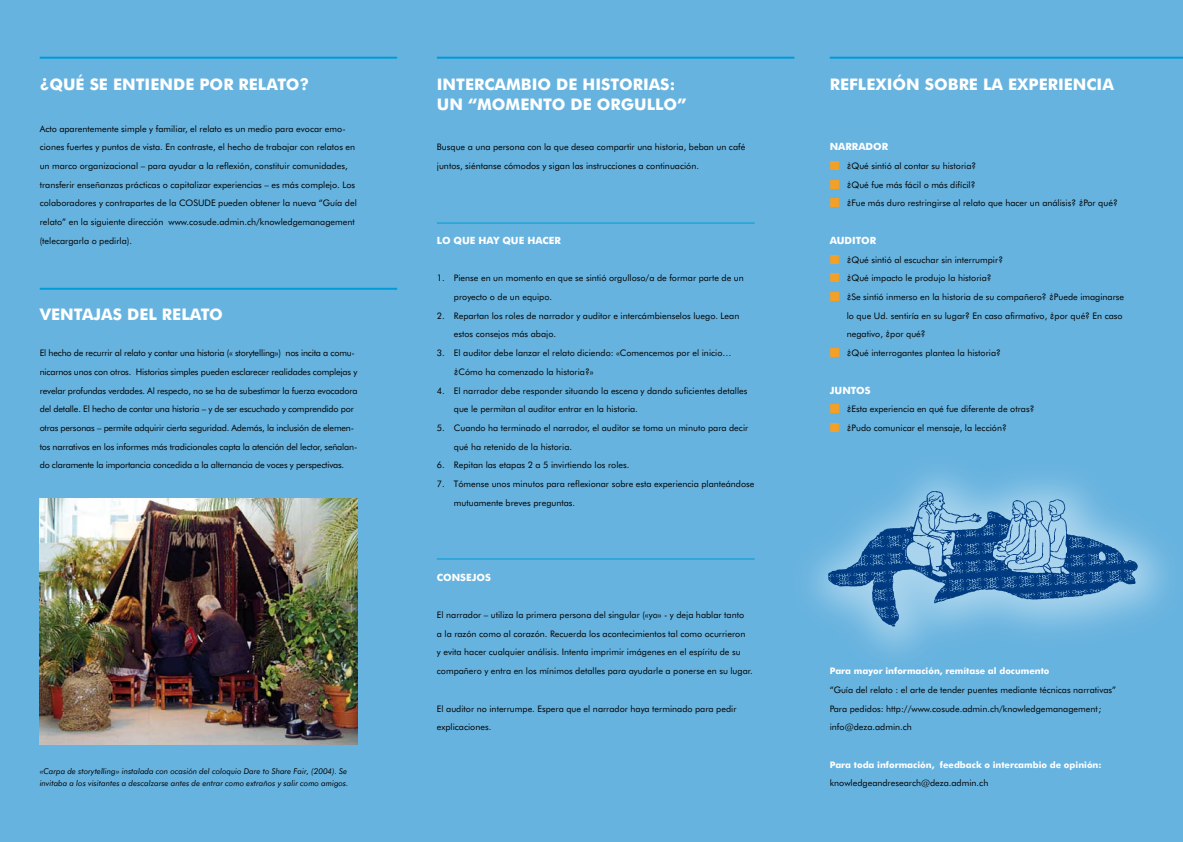
<style>
.page{position:relative;width:1183px;height:842px;background:#fff}
.page>*{position:absolute;margin:0;border:0;box-sizing:border-box;transform-origin:0 0}
.t1{font:700 16px/20px "Futura BT";color:#fff}
.t2{font:700 10px "Futura BT";color:#fff}
.t3{font:9px/18.7px "Futura BT";color:#000}
.t4{font:9px/18.7px "Futura BT";letter-spacing:-.02em;color:#000}
.t5{font:700 9px "Futura BT";color:#fff}
.t6{font:italic 8px/12px "Futura BT";color:#000}
.s1{color:#f49f26}
</style>
<div class="page">
<div style="left:0;top:0;width:1182px;height:842px;background:#67b3df"></div>
<img style="left:40px;top:498px;width:317px;height:247px">
<hr style="left:437px;top:57px;width:357px;height:2px;background:#009bd4">
<hr style="left:829px;top:57px;width:353px;height:2px;background:#009bd4">
<hr style="left:40px;top:57px;width:357px;height:2px;background:#009bd4">
<hr style="left:40px;top:288px;width:357px;height:2px;background:#009bd4">
<hr style="left:437px;top:223px;width:317px;height:1px;background:#009bd4">
<hr style="left:437px;top:558px;width:317px;height:1px;background:#009bd4">
<div style="left:785px;top:448px;width:397px;height:227px;background:#fff;opacity:.45"></div>
<img style="left:825px;top:489px;width:316px;height:138px">
<h1 class="t1" style="left:40px;top:74px;width:271px">¿QUÉ SE ENTIENDE POR RELATO?</h1>
<p class="t3" style="left:40px;top:119px;width:318px">Acto aparentemente simple y familiar, el relato es un medio para evocar emo&shy;ciones fuertes y puntos de vista. En contraste, el hecho de trabajar con relatos en un marco organizacional – para ayudar a la reflexión, constituir comunidades, transferir enseñanzas prácticas o capitalizar experiencias – es más complejo. Los colaboradores y contrapartes de la COSUDE pueden obtener la nueva “Guía del relato” en la siguiente dirección www.cosude.admin.ch/knowledgemanagement (telecargarla o pedirla).</p>
<h1 class="t1" style="left:40px;top:304px;width:185px">VENTAJAS DEL RELATO</h1>
<p class="t4" style="left:40px;top:343px;width:319px">El hecho de recurrir al relato y contar una historia (« storytelling») nos incita a comu&shy;nicarnos unos con otros. Historias simples pueden esclarecer realidades complejas y revelar profundas verdades. Al respecto, no se ha de subestimar la fuerza evocadora del detalle. El hecho de contar una historia – y de ser escuchado y comprendido por otras personas – permite adquirir cierta seguridad. Además, la inclusión de elemen&shy;tos narrativos en los informes más tradicionales capta la atención del lector, señalan&shy;do claramente la importancia concedida a la alternancia de voces y perspectivas.</p>
<p class="t6" style="left:40px;top:765px;width:310px">«Carpa de storytelling» instalada con ocasión del coloquio Dare to Share Fair, (2004). Se invitaba a los visitantes a descalzarse antes de entrar como extraños y salir como amigos.</p>
<h1 class="t1" style="left:437px;top:74px;width:251px">INTERCAMBIO DE HISTORIAS:<br>UN “MOMENTO DE ORGULLO”</h1>
<p class="t3" style="left:437px;top:138px;width:310px">Busque a una persona con la que desea compartir una historia, beban un café juntos, siéntanse cómodos y sigan las instrucciones a continuación.</p>
<p class="t2" style="left:437px;top:234px;width:125px">LO QUE HAY QUE HACER</p>
<p class="t3" style="left:454px;top:269px;width:291px;text-indent:-17px">1. Piense en un momento en que se sintió orgulloso/a de formar parte de un proyecto o de un equipo.</p>
<p class="t3" style="left:454px;top:306px;width:287px;text-indent:-17px">2. Repartan los roles de narrador y auditor e intercámbienselos luego. Lean estos consejos más abajo.</p>
<p class="t3" style="left:454px;top:343px;width:279px;text-indent:-17px">3. El auditor debe lanzar el relato diciendo: «Comencemos por el inicio… ¿Cómo ha comenzado la historia?»</p>
<p class="t3" style="left:454px;top:381px;width:295px;text-indent:-17px">4. El narrador debe responder situando la escena y dando suficientes detalles que le permitan al auditor entrar en la historia.</p>
<p class="t3" style="left:454px;top:418px;width:296px;text-indent:-17px">5. Cuando ha terminado el narrador, el auditor se toma un minuto para decir qué ha retenido de la historia.</p>
<p class="t3" style="left:437px;top:456px;width:194px">6. Repitan las etapas 2 a 5 invirtiendo los roles.</p>
<p class="t3" style="left:454px;top:474px;width:302px;text-indent:-17px">7. Tómense unos minutos para reflexionar sobre esta experiencia planteándose mutuamente breves preguntas.</p>
<p class="t2" style="left:437px;top:571px;width:15px">Conse</p>
<p class="t2" style="left:471px;top:571px;width:13px">jos</p>
<p class="t3" style="left:437px;top:605px;width:317px">El narrador – utiliza la primera persona del singular («yo» - y deja hablar tanto<br>a la razón como al corazón. Recuerda los acontecimientos tal como ocurrieron<br>y evita hacer cualquier análisis. Intenta imprimir imágenes en el espíritu de su compañero y entra en los mínimos detalles para ayudarle a ponerse en su lugar.</p>
<p class="t3" style="left:437px;top:699px;width:301px">El auditor no interrumpe. Espera que el narrador haya terminado para pedir explicaciones.</p>
<h1 class="t1" style="left:829px;top:74px;width:285px">REFLEXIÓN SOBRE LA EXPERIENCIA</h1>
<p class="t2" style="left:829px;top:141px;width:60px">NARRADOR</p>
<p class="t3" style="left:829px;top:156px;width:148px"><span class="s1">■</span> ¿Qué sintió al contar su historia?</p>
<p class="t3" style="left:829px;top:175px;width:147px"><span class="s1">■</span> ¿Qué fue más fácil o más difícil?</p>
<p class="t3" style="left:829px;top:194px;width:289px"><span class="s1">■</span> ¿Fue más duro restringirse al relato que hacer un análisis? ¿Por qué?</p>
<p class="t2" style="left:829px;top:234px;width:48px">AUDITOR</p>
<p class="t3" style="left:829px;top:250px;width:175px"><span class="s1">■</span> ¿Qué sintió al escuchar sin interrumpir?</p>
<p class="t3" style="left:829px;top:269px;width:163px"><span class="s1">■</span> ¿Qué impacto le produjo la historia?</p>
<p class="t3" style="left:846px;top:287px;width:279px;text-indent:-17px"><span class="s1">■</span> ¿Se sintió inmerso en la historia de su compañero? ¿Puede imaginarse lo que Ud. sentiría en su lugar? En caso afirmativo, ¿por qué? En caso negativo, ¿por qué?</p>
<p class="t3" style="left:829px;top:343px;width:172px"><span class="s1">■</span> ¿Qué interrogantes plantea la historia?</p>
<p class="t2" style="left:829px;top:384px;width:42px">JUNTOS</p>
<p class="t3" style="left:829px;top:400px;width:206px"><span class="s1">■</span> ¿Esta experiencia en qué fue diferente de otras?</p>
<p class="t3" style="left:829px;top:418px;width:178px"><span class="s1">■</span> ¿Pudo comunicar el mensaje, la lección?</p>
<p class="t5" style="left:829px;top:665px;width:221px">Para mayor información, remítase al documento</p>
<p class="t3" style="left:829px;top:680px;width:288px">“Guía del relato : el arte de tender puentes mediante técnicas narrativas”<br>Para pedidos: http://www.cosude.admin.ch/knowledgemanagement; info@deza.admin.ch</p>
<p class="t5" style="left:829px;top:759px;width:273px">Para toda información, feedback o intercambio de opinión:</p>
<p class="t3" style="left:829px;top:774px;width:160px">knowledgeandresearch@deza.admin.ch</p>
</div>
